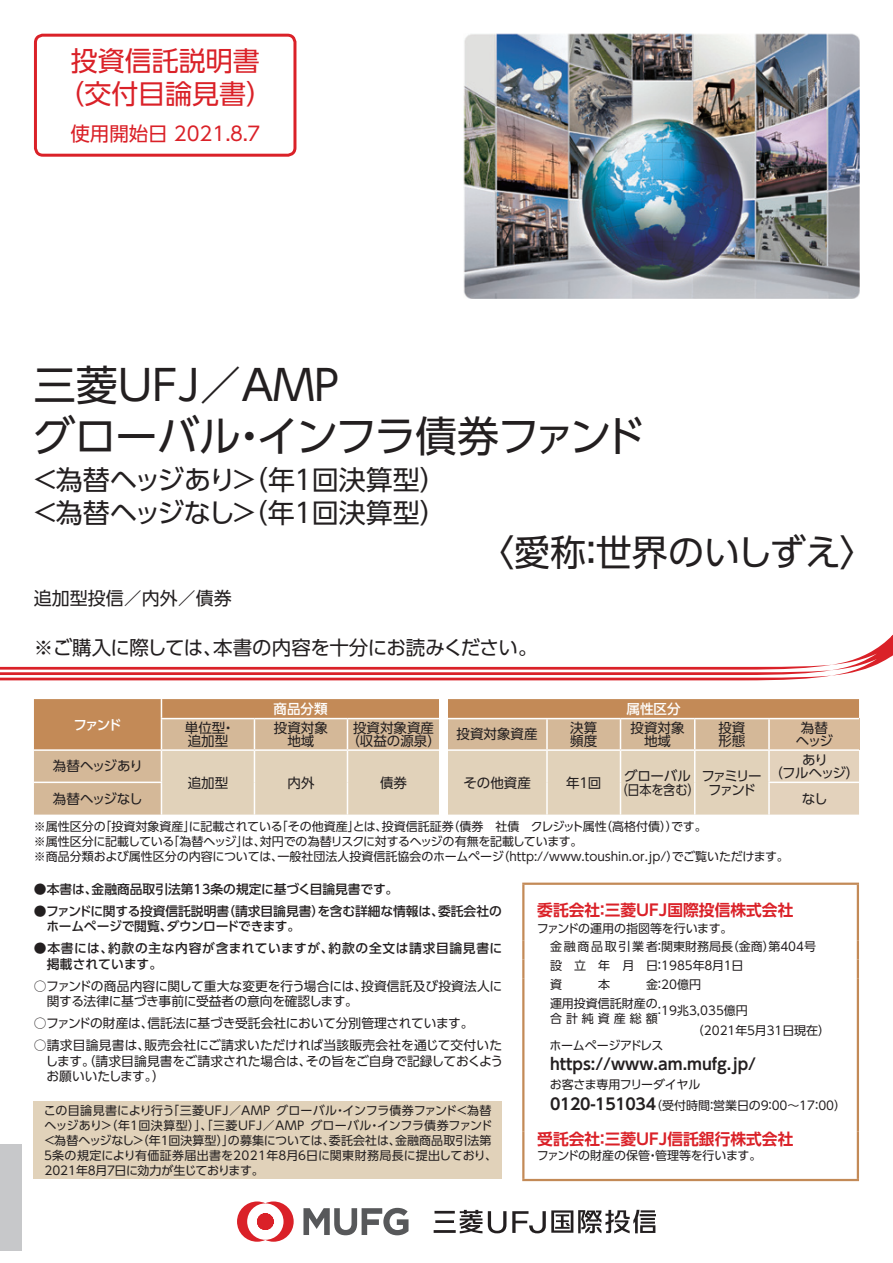
<style>
.page{position:relative;width:893px;height:1263px;background:#fff}
.page>*{position:absolute;margin:0;border:0;box-sizing:border-box;transform-origin:0 0}
.t1{font:42px/51px "UD Shin Go Pro";letter-spacing:-.06em;color:#231f20}
.t2{font:36px "UD Shin Go Pro";color:#231f20}
.t3{font:27px/33px "UD Shin Go Pro";letter-spacing:-.005em;color:#231f20}
.t4{font:27px/33px "UD Shin Go Pro";color:#da2128;text-align:center}
.t5{font:19.5px "UD Shin Go Pro";letter-spacing:-.025em;color:#231f20}
.t6{font:19.5px "UD Shin Go Pro";color:#da2128}
.t7{font:18px "UD Shin Go Pro";color:#231f20}
.t8{font:700 15.75px "UD Shin Go Pro De";color:#da2128}
.t9{font:700 15.75px "UD Shin Go Pro De";color:#231f20}
.t10{font:13.5px/13.5px "UD Shin Go Pro";color:#231f20;text-align:center}
.t11{font:500 13.5px "UD Shin Go Pro";color:#fff}
.t12{font:13.5px/13.5px "UD Shin Go Pro";letter-spacing:-.02em;color:#231f20;text-align:center}
.t13{font:13.5px/13.5px "UD Shin Go Pro";letter-spacing:-.145em;color:#231f20;text-align:center}
.t14{font:13.5px "UD Shin Go Pro";letter-spacing:-.04em;color:#231f20}
.t15{font:13.5px "UD Shin Go Pro";letter-spacing:-.055em;color:#231f20}
.t16{font:12.75px/15.8px "UD Shin Go Pro";letter-spacing:-.01em;color:#231f20}
.t17{font:500 12.75px/15.8px "UD Shin Go Pro";color:#231f20}
.t18{font:500 12.75px/15.8px "UD Shin Go Pro";letter-spacing:.045em;color:#231f20}
.t19{font:12px/15px "UD Shin Go Pro";color:#231f20}
.t20{font:12px "UD Shin Go Pro";letter-spacing:-.03em;color:#231f20}
.t21{font:12px "UD Shin Go Pro";letter-spacing:.335em;color:#231f20}
.s1{font-family:"UD Shin Go Pro De";font-weight:700;font-size:15.75px}
</style>
<div class="page">
<svg style="left:0;top:634px;width:893px;height:46px"></svg>
<svg style="left:34px;top:699px;width:825px;height:115px;background:#d7bb9c"></svg>
<hr style="left:161px;top:718px;width:93px;height:1px;background:#fff">
<hr style="left:161px;top:719px;width:1px;height:30px;background:#fff">
<hr style="left:254px;top:718px;width:93px;height:1px;background:#fff">
<hr style="left:254px;top:719px;width:1px;height:30px;background:#fff">
<hr style="left:347px;top:718px;width:92px;height:1px;background:#fff">
<hr style="left:347px;top:719px;width:1px;height:30px;background:#fff">
<hr style="left:34px;top:749px;width:127px;height:2px;background:#fff">
<hr style="left:161px;top:749px;width:93px;height:2px;background:#fff">
<hr style="left:161px;top:751px;width:1px;height:31px;background:#fff">
<hr style="left:254px;top:749px;width:93px;height:2px;background:#fff">
<hr style="left:254px;top:751px;width:1px;height:31px;background:#fff">
<hr style="left:347px;top:749px;width:92px;height:2px;background:#fff">
<hr style="left:347px;top:751px;width:1px;height:31px;background:#fff">
<hr style="left:254px;top:782px;width:1px;height:33px;background:#fff">
<hr style="left:347px;top:782px;width:1px;height:33px;background:#fff">
<hr style="left:34px;top:782px;width:128px;height:1px;background:#fff">
<hr style="left:161px;top:783px;width:1px;height:32px;background:#fff">
<hr style="left:448px;top:718px;width:99px;height:1px;background:#fff">
<hr style="left:547px;top:718px;width:73px;height:1px;background:#fff">
<hr style="left:546px;top:719px;width:2px;height:30px;background:#fff">
<hr style="left:620px;top:718px;width:75px;height:1px;background:#fff">
<hr style="left:620px;top:719px;width:1px;height:30px;background:#fff">
<hr style="left:695px;top:718px;width:74px;height:1px;background:#fff">
<hr style="left:694px;top:719px;width:1px;height:30px;background:#fff">
<hr style="left:769px;top:718px;width:90px;height:1px;background:#fff">
<hr style="left:768px;top:719px;width:2px;height:30px;background:#fff">
<hr style="left:448px;top:749px;width:99px;height:2px;background:#fff">
<hr style="left:547px;top:749px;width:73px;height:2px;background:#fff">
<hr style="left:546px;top:751px;width:2px;height:31px;background:#fff">
<hr style="left:620px;top:749px;width:75px;height:2px;background:#fff">
<hr style="left:620px;top:751px;width:1px;height:31px;background:#fff">
<hr style="left:695px;top:749px;width:74px;height:2px;background:#fff">
<hr style="left:694px;top:751px;width:1px;height:31px;background:#fff">
<hr style="left:546px;top:782px;width:2px;height:33px;background:#fff">
<hr style="left:620px;top:782px;width:1px;height:33px;background:#fff">
<hr style="left:694px;top:782px;width:1px;height:33px;background:#fff">
<hr style="left:769px;top:749px;width:90px;height:2px;background:#fff">
<hr style="left:768px;top:751px;width:2px;height:31px;background:#fff">
<hr style="left:768px;top:782px;width:91px;height:1px;background:#fff">
<hr style="left:768px;top:783px;width:2px;height:32px;background:#fff">
<div style="left:34px;top:1101px;width:468px;height:78px;background:#e1d2ba"></div>
<hr style="left:522px;top:882px;width:337px;height:3px;background:#c38a57">
<hr style="left:522px;top:885px;width:2px;height:56px;background:#c38a57">
<hr style="left:857px;top:885px;width:2px;height:56px;background:#c38a57">
<svg style="left:522px;top:941px;width:2px;height:56px"></svg>
<svg style="left:857px;top:941px;width:2px;height:56px"></svg>
<hr style="left:522px;top:997px;width:2px;height:27px;background:#c38a57">
<hr style="left:857px;top:997px;width:2px;height:27px;background:#c38a57">
<svg style="left:522px;top:1024px;width:2px;height:15px"></svg>
<svg style="left:857px;top:1024px;width:2px;height:15px"></svg>
<hr style="left:522px;top:1039px;width:2px;height:92px;background:#c38a57">
<hr style="left:857px;top:1039px;width:2px;height:92px;background:#c38a57">
<hr style="left:522px;top:1131px;width:2px;height:48px;background:#c38a57">
<hr style="left:857px;top:1131px;width:2px;height:48px;background:#c38a57">
<hr style="left:522px;top:1179px;width:337px;height:2px;background:#c38a57">
<div style="left:34px;top:34px;width:262px;height:123px;border:3px solid #da2128;border-radius:8px"></div>
<div style="left:0;top:1144px;width:21px;height:107px;background:#c7c8ca"></div>
<img style="left:464px;top:34px;width:395px;height:264px">
<svg style="left:303px;top:1208px;width:105px;height:27px"></svg>
<svg style="left:237px;top:1201px;width:57px;height:41px"></svg>
<hr style="left:435px;top:1220px;width:19px;height:3px;background:#231f20">
<hr style="left:434px;top:1230px;width:22px;height:3px;background:#231f20">
<hr style="left:434px;top:1211px;width:21px;height:2px;background:#231f20">
<svg style="left:460px;top:1210px;width:22px;height:23px"></svg>
<svg style="left:488px;top:1210px;width:168px;height:23px"></svg>
<h3 class="t4" style="left:57px;top:43px;width:217px">投資信託説明書（交付目論見書）</h3>
<h3 class="t6" style="left:70px;top:118px;width:195px">使用開始日 2021.８.７</h3>
<h1 class="t1" style="left:33px;top:359px;width:614px">三菱ＵＦＪ／ＡＭＰ<br>グローバル・インフラ債券ファンド</h1>
<h3 class="t3" style="left:31px;top:463px;width:417px">＜為替ヘッジあり＞（年１回決算型）＜為替ヘッジなし＞（年１回決算型）</h3>
<h2 class="t2" style="left:478px;top:523px;width:399px">〈愛称：世界のいしずえ〉</h2>
<h3 class="t7" style="left:34px;top:584px;width:199px">追加型投信／内外／債券</h3>
<h3 class="t5" style="left:34px;top:631px;width:505px">※ご購入に際しては、本書の内容を十分にお読みください。</h3>
<p class="t11" style="left:74px;top:714px;width:49px">ファンド</p>
<p class="t11" style="left:274px;top:698px;width:55px">商品分類</p>
<p class="t11" style="left:626px;top:698px;width:55px">属性区分</p>
<p class="t10" style="left:185px;top:720px;width:51px;text-align:left">単位型・追加型</p>
<p class="t10" style="left:274px;top:720px;width:55px">投資対象地域</p>
<p class="t10" style="left:346px;top:720px;width:96px">投資対象資産（収益の源泉）</p>
<p class="t10" style="left:457px;top:727px;width:82px">投資対象資産</p>
<p class="t10" style="left:570px;top:720px;width:28px;text-align:left">決算頻度</p>
<p class="t10" style="left:631px;top:720px;width:55px">投資対象地域</p>
<p class="t10" style="left:718px;top:720px;width:28px;text-align:left">投資形態</p>
<p class="t10" style="left:796px;top:720px;width:39px">為替ヘッジ</p>
<p class="t10" style="left:769px;top:752px;width:91px">あり<br>（フルヘッジ）</p>
<p class="t14" style="left:53px;top:755px;width:91px">為替ヘッジあり</p>
<p class="t10" style="left:188px;top:775px;width:42px">追加型</p>
<p class="t10" style="left:287px;top:775px;width:28px">内外</p>
<p class="t10" style="left:380px;top:775px;width:28px">債券</p>
<p class="t10" style="left:463px;top:775px;width:69px">その他資産</p>
<p class="t10" style="left:566px;top:775px;width:37px">年１回</p>
<p class="t12" style="left:616px;top:769px;width:85px">グローバル<br>（日本を含む）</p>
<p class="t13" style="left:701px;top:769px;width:62px">ファミリーファンド</p>
<p class="t15" style="left:53px;top:788px;width:91px">為替ヘッジなし</p>
<p class="t10" style="left:802px;top:792px;width:27px">なし</p>
<p class="t19" style="left:34px;top:819px;width:756px">※属性区分の「投資対象資産」に記載されている「その他資産」とは、投資信託証券（債券　社債　クレジット属性（高格付債））です。<br>※属性区分に記載している「為替ヘッジ」は、対円での為替リスクに対するヘッジの有無を記載しています。<br>※商品分類および属性区分の内容については、一般社団法人投資信託協会のホームページ（http://www.toushin.or.jp/）でご覧いただけます。</p>
<p class="t17" style="left:34px;top:881px;width:366px">●本書は、金融商品取引法第13条の規定に基づく目論見書です。</p>
<p class="t17" style="left:46px;top:902px;width:457px;text-indent:-12px">●ファンドに関する投資信託説明書（請求目論見書）を含む詳細な情報は、委託会社のホームページで閲覧、ダウンロードできます。</p>
<p class="t18" style="left:47px;top:940px;width:457px;text-indent:-13px">●本書には、約款の主な内容が含まれていますが、約款の全文は請求目論見書に掲載されています。</p>
<p class="t16" style="left:47px;top:977px;width:457px;text-indent:-13px">○ファンドの商品内容に関して重大な変更を行う場合には、投資信託及び投資法人に関する法律に基づき事前に受益者の意向を確認します。</p>
<p class="t16" style="left:34px;top:1015px;width:441px">○ファンドの財産は、信託法に基づき受託会社において分別管理されています。</p>
<p class="t16" style="left:45px;top:1037px;width:459px;text-align:justify;text-indent:-12px">○請求目論見書は、販売会社にご請求いただければ当該販売会社を通じて交付いたします。（請求目論見書をご請求された場合は、その旨をご自身で記録しておくようお願いいたします。）</p>
<p class="t19" style="left:42px;top:1102px;width:456px">この目論見書により行う「三菱ＵＦＪ／ＡＭＰ グローバル・インフラ債券ファンド＜為替ヘッジあり＞（年１回決算型）」、「三菱ＵＦＪ／ＡＭＰ グローバル・インフラ債券ファンド＜為替ヘッジなし＞（年１回決算型）」の募集については、委託会社は、金融商品取引法第５条の規定により有価証券届出書を2021年８月６日に関東財務局長に提出しており、2021年８月７日に効力が生じております。</p>
<h3 class="t8" style="left:537px;top:897px;width:258px">委託会社：三菱ＵＦＪ国際投信株式会社</h3>
<p class="t19" style="left:550px;top:918px;width:268px;line-height:18.8px;text-indent:-13px">ファンドの運用の指図等を行います。<br>金融商品取引業者：関東財務局長（金商）第404号設 立 年 月 日：1985年８月１日<br>資</p>
<p class="t19" style="left:550px;top:974px;width:153px;line-height:18.8px;text-indent:96px">金：20億円運用投資信託財産の</p>
<p class="t21" style="left:550px;top:1008px;width:109px">合計純資産総額</p>
<p class="t19" style="left:692px;top:1000px;width:140px;line-height:19.5px;text-indent:-38px">：19兆3,035億円<br>（2021年５月31日現在）</p>
<p class="t20" style="left:550px;top:1035px;width:115px">ホームページアドレス</p>
<h3 class="t9" style="left:550px;top:1051px;width:208px">https://www.am.mufg.jp/</h3>
<p class="t19" style="left:550px;top:1074px;width:298px;line-height:21px">お客さま専用フリーダイヤル<br><span class="s1">0120-151034</span>（受付時間：営業日の９：00～17：00）</p>
<h3 class="t8" style="left:537px;top:1126px;width:258px">受託会社：三菱ＵＦＪ信託銀行株式会社</h3>
<p class="t19" style="left:537px;top:1147px;width:226px">ファンドの財産の保管・管理等を行います。</p>
<p class="t19" style="left:598px;top:976px;width:13px">本</p>
</div>
